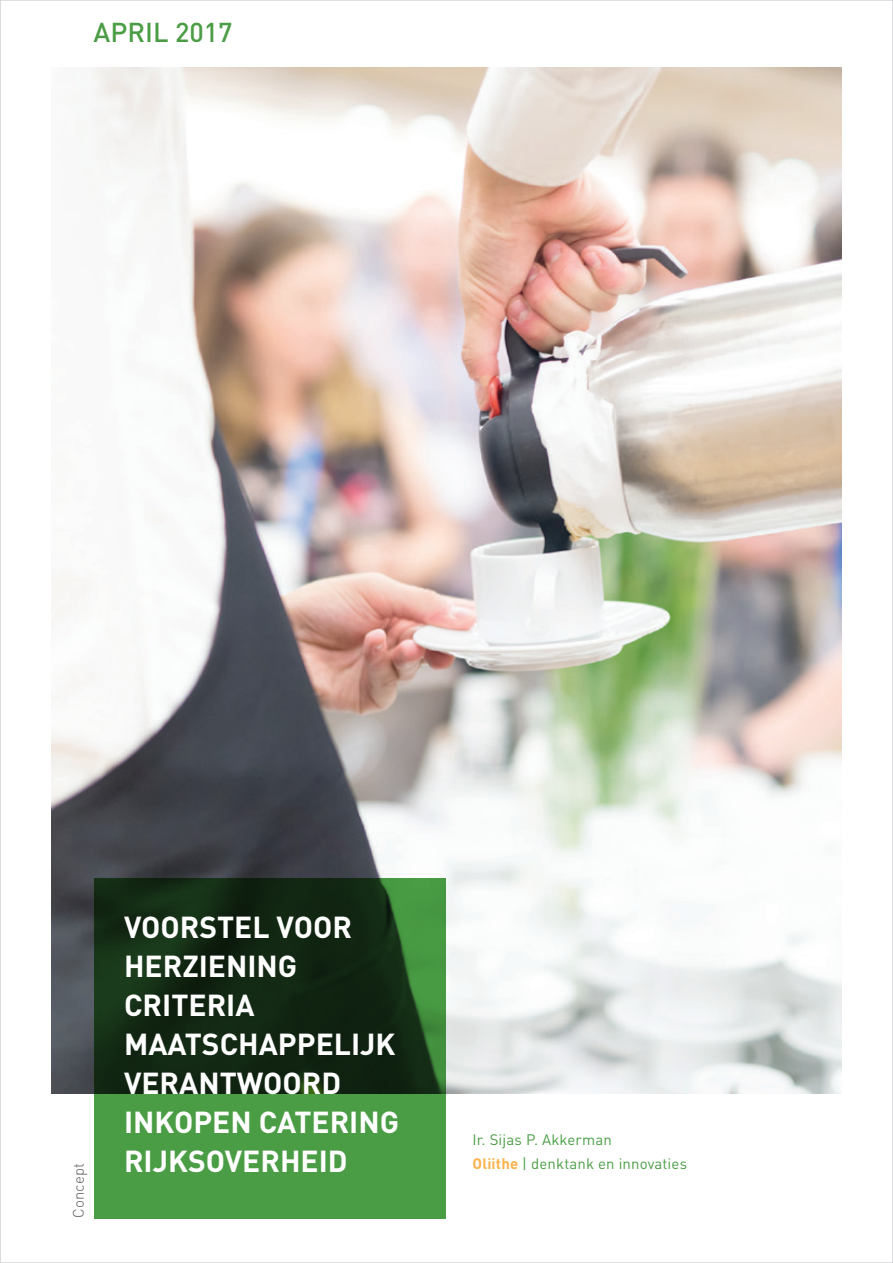
<style>
.page{position:relative;width:893px;height:1263px;background:#fff}
.page>*{position:absolute;margin:0;border:0;box-sizing:border-box;transform-origin:0 0}
.t1{font:700 30px/39px "DIN";color:#fff}
.t2{font:500 27px "DIN";color:#4a9d44}
.t3{font:15px/24px "DIN";letter-spacing:.01em;color:#4a9d44}
.t4{font:300 15px "DIN";letter-spacing:.01em;color:#57585a}
.s1{font-weight:700;color:#fbb24c}
</style>
<div class="page">
<img style="left:51px;top:68px;width:791px;height:1026px">
<svg style="left:94px;top:878px;width:352px;height:340px;background:#295927"></svg>
<p class="t2" style="left:94px;top:15px;width:141px">APRIL 2017</p>
<p class="t4" style="left:69px;top:1218px;width:56px;rotate:-90deg">Concept</p>
<p class="t1" style="left:124px;top:907px;width:277px">VOORSTEL VOOR<br>HERZIENING<br>CRITERIA<br>MAATSCHAPPELIJK<br>VERANTWOORD<br>INKOPEN CATERING<br>RIJKSOVERHEID</p>
<p class="t3" style="left:472px;top:1127px;width:216px">Ir. Sijas P. Akkerman<br><span class="s1">Oliithe</span> | denktank en innovaties</p>
</div>
